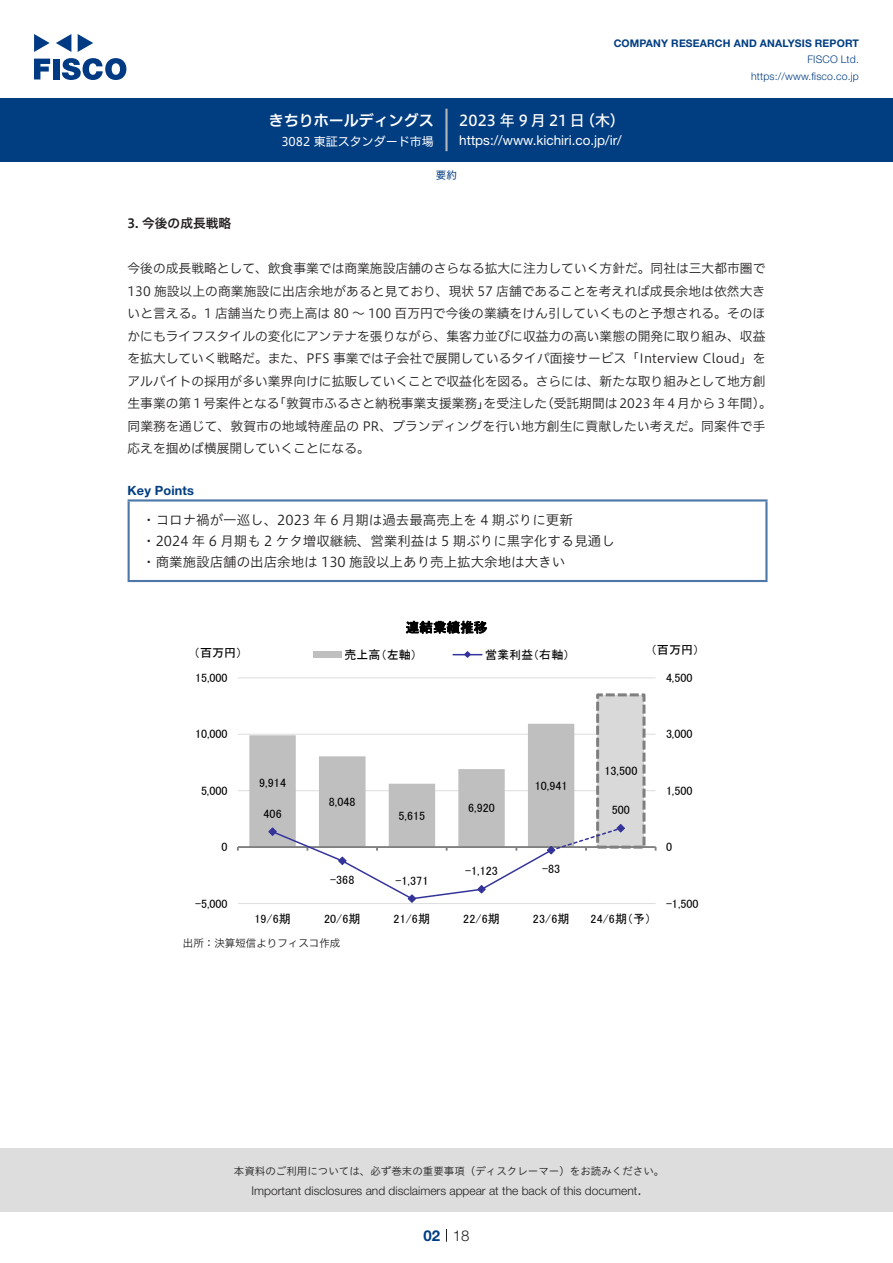
<style>
.page{position:relative;width:893px;height:1263px;background:#fff}
.page>*{position:absolute;margin:0;border:0;box-sizing:border-box;transform-origin:0 0}
.t1{font:15px "Hiragino UD Sans F Std N W5";letter-spacing:.175em;color:#fff}
.t2{font:15px "Hiragino UD Sans F Std N W6";color:#fff}
.t3{font:300 15px "Helvetica Neue LT Std";color:#231f20}
.t4{font:700 15px "Helvetica Neue LT Std";color:#003d81}
.t5{font:13.5px/20.7px "Hiragino UD Sans Std W3";color:#231f20}
.t6{font:13.5px "Helvetica Neue LT Std";color:#fff}
.t7{font:13.5px "MS P Gothic";letter-spacing:.01em;color:#000}
.t8{font:12.75px/22.5px "Hiragino UD Sans F Std N W3";color:#231f20}
.t9{font:12.75px "Hiragino UD Sans F Std N W6";color:#231f20}
.t10{font:700 12.75px "Helvetica Neue LT Std";letter-spacing:.015em;color:#003d81}
.t11{font:12.15px "MS P Gothic";letter-spacing:.005em;color:#000}
.t12{font:12px "MS P Gothic";letter-spacing:.005em;color:#000}
.t13{font:300 12px "Helvetica Neue LT Std";color:#231f20}
.t14{font:12px "Hiragino UD Sans F Std N W4";color:#fff}
.t15{font:10.5px "Hiragino UD Sans Std W3";color:#231f20}
.t16{font:700 10.5px "Helvetica Neue LT Std";letter-spacing:.015em;color:#003d81}
.t17{font:300 10.5px/16.5px "Helvetica Neue LT Std";letter-spacing:.015em;color:#003d81;text-align:right}
.t18{font:10.5px "Hiragino UD Sans F Std N W3";color:#231f20}
.t19{font:10.5px "Hiragino UD Sans F Std N W4";color:#003d81}
</style>
<div class="page">
<div style="left:0;top:1148px;width:893px;height:64px;background:#ddd"></div>
<svg style="left:34px;top:59px;width:16px;height:20px"></svg>
<div style="left:53px;top:59px;width:6px;height:20px;background:#003a83"></div>
<svg style="left:62px;top:58px;width:64px;height:22px"></svg>
<svg style="left:34px;top:34px;width:16px;height:18px"></svg>
<svg style="left:78px;top:34px;width:15px;height:18px"></svg>
<svg style="left:56px;top:34px;width:15px;height:18px"></svg>
<div style="left:0;top:98px;width:893px;height:64px;background:#003d81"></div>
<hr style="left:445px;top:109px;width:3px;height:42px;background:#b5b5b6">
<svg style="left:446px;top:1229px;width:1px;height:13px"></svg>
<hr style="left:128px;top:501px;width:2px;height:79px;background:#4d77a7">
<hr style="left:128px;top:499px;width:639px;height:2px;background:#4d77a7">
<hr style="left:765px;top:501px;width:2px;height:79px;background:#4d77a7">
<hr style="left:128px;top:580px;width:639px;height:2px;background:#4d77a7">
<hr style="left:238px;top:903px;width:418px;height:1px;background:#ddd">
<hr style="left:238px;top:790px;width:418px;height:1px;background:#ddd">
<hr style="left:238px;top:734px;width:418px;height:1px;background:#ddd">
<hr style="left:238px;top:677px;width:418px;height:1px;background:#ddd">
<div style="left:598px;top:695px;width:46px;height:152px;background:#d9d9d9"></div>
<div style="left:596px;top:693px;width:49px;height:156px;border:3px dashed #7f7f7f"></div>
<hr style="left:238px;top:846px;width:418px;height:2px;background:#808080">
<svg style="left:249px;top:724px;width:377px;height:179px"></svg>
<div style="left:313px;top:652px;width:28px;height:6px;background:#bfbfbf"></div>
<svg style="left:453px;top:651px;width:29px;height:7px"></svg>
<p class="t2" style="left:269px;top:109px;width:167px">きちりホールディングス</p>
<p class="t14" style="left:281px;top:132px;width:154px">3082 東証スタンダード市場</p>
<p class="t16" style="left:614px;top:37px;width:247px">COMPANY RESEARCH AND ANALYSIS REPORT</p>
<p class="t17" style="left:751px;top:51px;width:109px">FISCO Ltd. https://www.fisco.co j p.</p>
<p class="t1" style="left:580px;top:109px;width:46px">（木(</p>
<p class="t1" style="left:459px;top:109px;width:127px">2023年9月21日</p>
<p class="t6" style="left:459px;top:132px;width:164px">https://www.kichiri. c o j p. /i r/</p>
<p class="t19" style="left:436px;top:167px;width:22px">要約</p>
<p class="t9" style="left:128px;top:214px;width:105px">3. 今後の成長戦略</p>
<p class="t8" style="left:128px;top:256px;width:639px">今後の成長戦略として、飲食事業では商業施設店舗のさらなる拡大に注力していく方針だ。同社は三大都市圏で</p>
<p class="t8" style="left:128px;top:279px;width:639px">130 施設以上の商業施設に出店余地があると見ており、現状 57 店舗であることを考えれば成長余地は依然大き</p>
<p class="t8" style="left:128px;top:301px;width:639px">いと言える。1 店舗当たり売上高は 80 ～ 100 百万円で今後の業績をけん引していくものと予想される。そのほ</p>
<p class="t8" style="left:128px;top:324px;width:639px">かにもライフスタイルの変化にアンテナを張りながら、集客力並びに収益力の高い業態の開発に取り組み、収益</p>
<p class="t8" style="left:128px;top:346px;width:639px">を拡大していく戦略だ。また、PFS 事業では子会社で展開しているタイパ面接サービス「Interview Cloud」を</p>
<p class="t8" style="left:128px;top:369px;width:639px">アルバイトの採用が多い業界向けに拡販していくことで収益化を図る。さらには、新たな取り組みとして地方創</p>
<p class="t8" style="left:541px;top:391px;width:232px">（受託期間は 2023 年 4 月から 3 年間。(</p>
<p class="t8" style="left:128px;top:391px;width:639px">生事業の第 1 号案件となる<br>同業務を通じて、敦賀市の地域特産品の PR、ブランディングを行い地方創生に貢献したい考えだ。同案件で手応えを掴めば横展開していくことになる。</p>
<p class="t10" style="left:128px;top:483px;width:68px">Key Points</p>
<p class="t5" style="left:142px;top:509px;width:474px">・コロナ禍が一巡し、2023 年 6 月期は過去最高売上を 4 期ぶりに更新・2024 年 6 月期も 2 ケタ増収継続、営業利益は 5 期ぶりに黒字化する見通し・商業施設店舗の出店余地は 130 施設以上あり売上拡大余地は大きい</p>
<p class="t8" style="left:273px;top:391px;width:218px">「敦賀市ふるさと納税事業支援業務」</p>
<p class="t8" style="left:484px;top:391px;width:65px">を受注した</p>
<p class="t12" style="left:194px;top:647px;width:50px">（百万円）</p>
<p class="t12" style="left:195px;top:671px;width:34px">15,000</p>
<p class="t11" style="left:195px;top:728px;width:34px">10,000</p>
<p class="t11" style="left:201px;top:784px;width:28px">5,000</p>
<p class="t12" style="left:221px;top:841px;width:8px">0</p>
<p class="t11" style="left:259px;top:776px;width:28px">9,914</p>
<p class="t12" style="left:263px;top:807px;width:20px">406</p>
<p class="t12" style="left:195px;top:897px;width:34px">-5,000</p>
<p class="t12" style="left:254px;top:913px;width:38px">19/6期</p>
<p class="t7" style="left:406px;top:620px;width:83px">連結業績推移</p>
<p class="t12" style="left:344px;top:648px;width:74px">売上高（左軸）</p>
<p class="t12" style="left:485px;top:648px;width:86px">営業利益（右軸）</p>
<p class="t12" style="left:329px;top:796px;width:28px">8,048</p>
<p class="t12" style="left:330px;top:873px;width:26px">-368</p>
<p class="t12" style="left:324px;top:913px;width:38px">20/6期</p>
<p class="t12" style="left:398px;top:809px;width:28px">5,615</p>
<p class="t11" style="left:395px;top:874px;width:35px">-1,371</p>
<p class="t12" style="left:394px;top:913px;width:38px">21/6期</p>
<p class="t12" style="left:468px;top:802px;width:28px">6,920</p>
<p class="t12" style="left:465px;top:865px;width:34px">-1,123</p>
<p class="t12" style="left:463px;top:913px;width:38px">22/6期</p>
<p class="t12" style="left:535px;top:779px;width:34px">10,941</p>
<p class="t11" style="left:542px;top:862px;width:20px">-83</p>
<p class="t12" style="left:533px;top:913px;width:38px">23/6期</p>
<p class="t18" style="left:183px;top:935px;width:159px">出所：決算短信よりフィスコ作成</p>
<p class="t12" style="left:651px;top:644px;width:50px">（百万円(</p>
<p class="t12" style="left:666px;top:671px;width:28px">4,500</p>
<p class="t11" style="left:604px;top:765px;width:35px">13,500</p>
<p class="t12" style="left:612px;top:804px;width:20px">500</p>
<p class="t11" style="left:666px;top:728px;width:28px">3,000</p>
<p class="t11" style="left:666px;top:784px;width:28px">1,500</p>
<p class="t12" style="left:666px;top:841px;width:8px">0</p>
<p class="t12" style="left:591px;top:913px;width:62px">24/6期予（ (</p>
<p class="t12" style="left:666px;top:897px;width:34px">-1,500</p>
<p class="t15" style="left:234px;top:1163px;width:432px">本資料のご利用については、必ず巻末の重要事項（ディスクレーマー）をお読みください。</p>
<p class="t3" style="left:637px;top:1180px;width:6px">.</p>
<p class="t13" style="left:251px;top:1183px;width:387px">Important disclosures and disclaimers appear at the back of this document</p>
<p class="t4" style="left:423px;top:1226px;width:18px">02</p>
<p class="t3" style="left:453px;top:1226px;width:18px">18</p>
</div>
